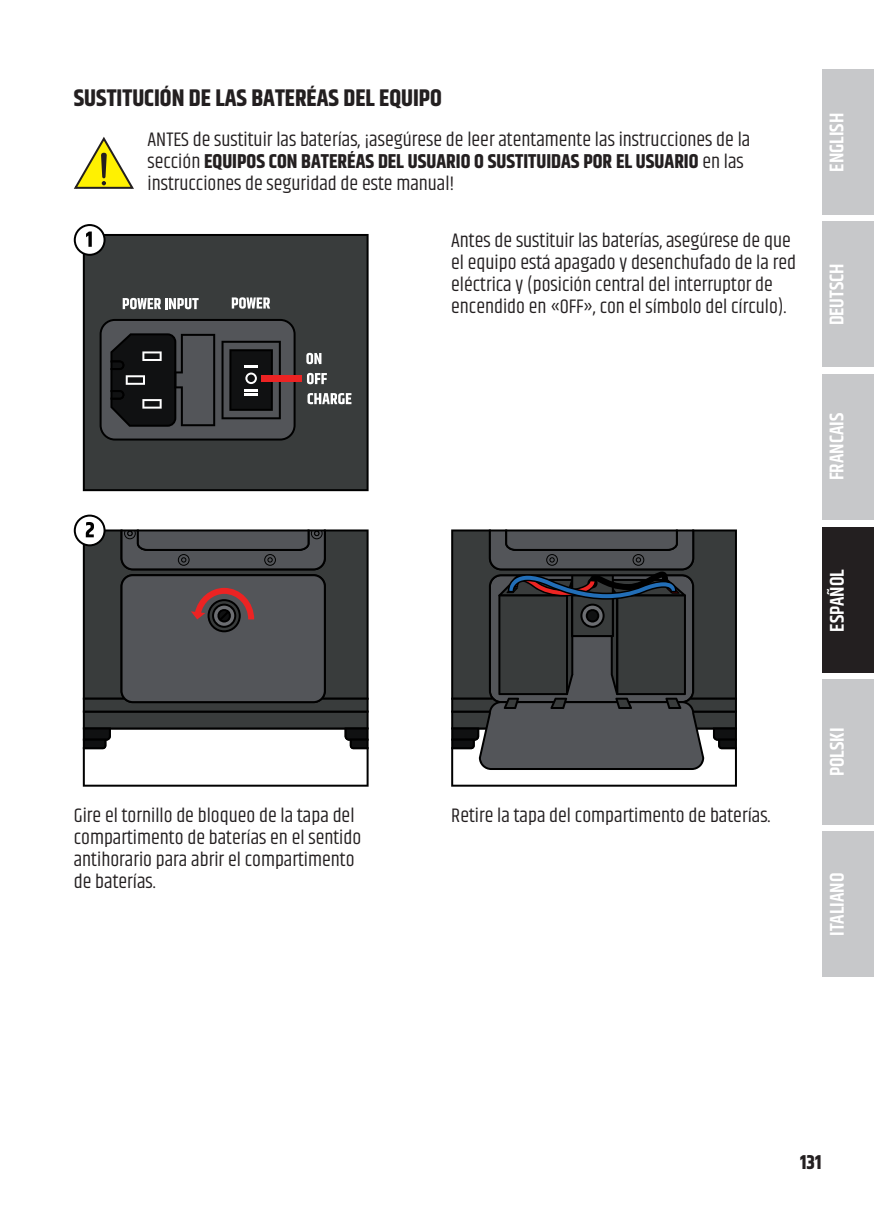
<style>
.page{position:relative;width:874px;height:1225px;background:#fff}
.page>*{position:absolute;margin:0;border:0;box-sizing:border-box;transform-origin:0 0}
.t1{font:700 24px "Khand";color:#231f20}
.t2{font:20px/22px "Khand";color:#231f20}
.t3{font:600 20px "Khand";color:#fff}
.t4{font:700 20px "Khand";color:#231f20}
.s1{font-weight:700}
</style>
<div class="page">
<div style="left:821px;top:70px;width:52px;height:145px;background:#c7c8ca"></div>
<div style="left:821px;top:221px;width:52px;height:146px;background:#c7c8ca"></div>
<div style="left:821px;top:374px;width:52px;height:145px;background:#c7c8ca"></div>
<div style="left:821px;top:527px;width:52px;height:146px;background:#231f20"></div>
<div style="left:821px;top:679px;width:52px;height:146px;background:#c7c8ca"></div>
<div style="left:821px;top:831px;width:52px;height:146px;background:#c7c8ca"></div>
<svg style="left:74px;top:137px;width:60px;height:52px"></svg>
<div style="left:83px;top:234px;width:285px;height:257px;background:#393c3c"></div>
<svg style="left:100px;top:319px;width:195px;height:121px;background:#37383a"></svg>
<svg style="left:123px;top:298px;width:75px;height:11px"></svg>
<svg style="left:232px;top:297px;width:38px;height:12px"></svg>
<svg style="left:306px;top:353px;width:15px;height:11px"></svg>
<svg style="left:307px;top:373px;width:20px;height:11px"></svg>
<svg style="left:307px;top:393px;width:44px;height:11px"></svg>
<div style="left:261px;top:375px;width:41px;height:6px;background:#ec2323"></div>
<svg style="left:74px;top:224px;width:31px;height:32px"></svg>
<svg style="left:74px;top:514px;width:294px;height:272px"></svg>
<svg style="left:451px;top:529px;width:285px;height:257px;background:#4b4d4f"></svg>
<p class="t1" style="left:74px;top:81px;width:369px">SUSTITUCIÓN DE LAS BATERÍAS DEL EQUIPO</p>
<p class="t2" style="left:147px;top:130px;width:604px">ANTES de sustituir las baterías, ¡asegúrese de leer atentamente las instrucciones de la sección <span class="s1">EQUIPOS CON BATERÍAS DEL USUARIO O SUSTITUIDAS POR EL USUARIO</span> en las instrucciones de seguridad de este manual!</p>
<p class="t2" style="left:451px;top:231px;width:346px">Antes de sustituir las baterías, asegúrese de que el equipo está apagado y desenchufado de la red eléctrica y (posición central del interruptor de encendido en «OFF», con el símbolo del círculo).</p>
<p class="t3" style="left:823px;top:172px;width:60px;rotate:-90deg">ENGLISH</p>
<p class="t3" style="left:823px;top:325px;width:64px;rotate:-90deg">DEUTSCH</p>
<p class="t3" style="left:823px;top:480px;width:69px;rotate:-90deg">FRANCAIS</p>
<p class="t3" style="left:823px;top:632px;width:64px;rotate:-90deg">ESPAÑOL</p>
<p class="t2" style="left:74px;top:805px;width:289px">Gire el tornillo de bloqueo de la tapa del compartimento de baterías en el sentido antihorario para abrir el compartimento de baterías.</p>
<p class="t2" style="left:451px;top:805px;width:321px">Retire la tapa del compartimento de baterías.</p>
<p class="t3" style="left:823px;top:776px;width:50px;rotate:-90deg">POLSKI</p>
<p class="t3" style="left:823px;top:936px;width:65px;rotate:-90deg">ITALIANO</p>
<p class="t4" style="left:799px;top:1148px;width:23px">131</p>
</div>
